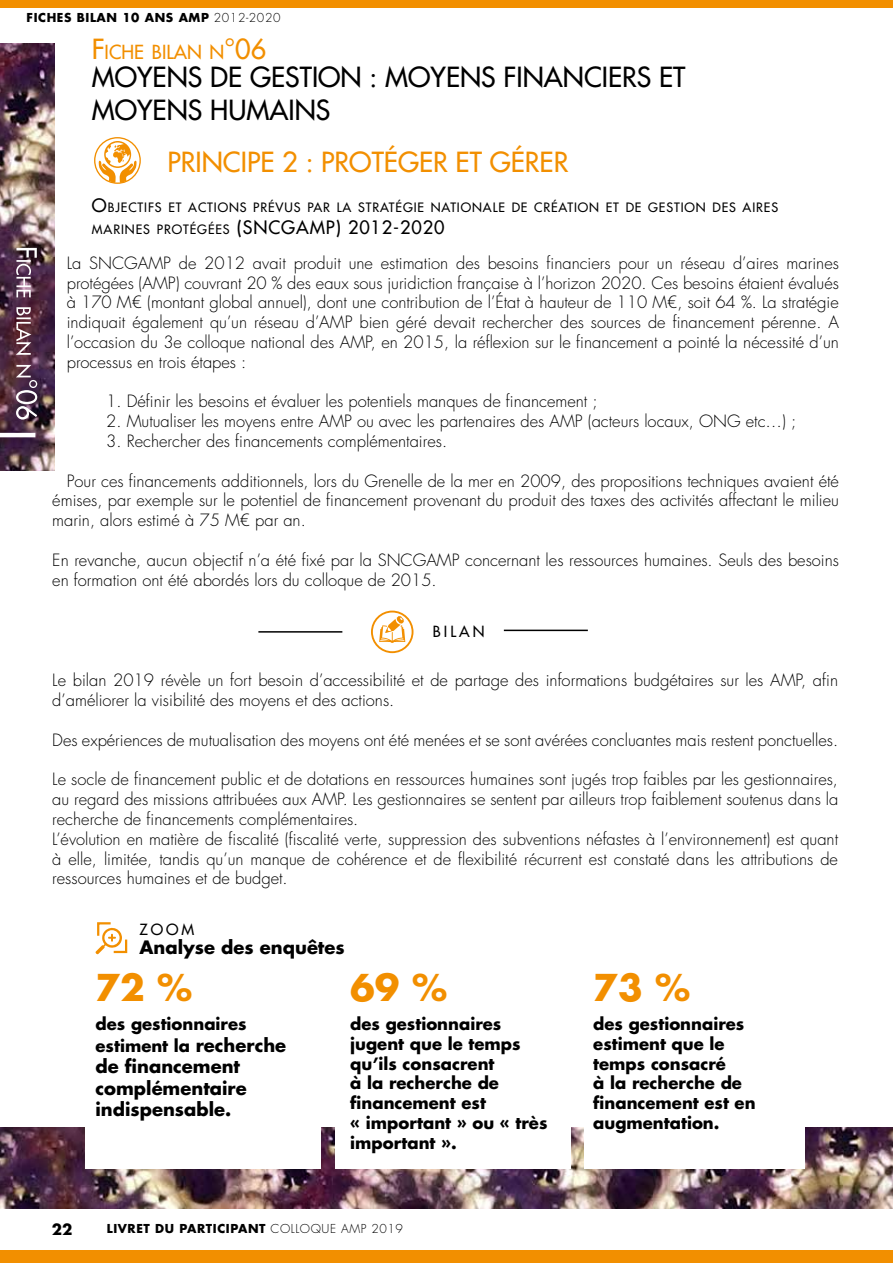
<style>
.page{position:relative;width:893px;height:1263px;background:#fff}
.page>*{position:absolute;margin:0;border:0;box-sizing:border-box;transform-origin:0 0}
.t1{font:700 36px "Futura Std";color:#f28f00}
.t2{font:500 27px/32.4px "Futura Std";color:#000}
.t3{font:500 27px "Futura Std";color:#f28f00}
.t4{font:500 18.9px "Futura Std";color:#f28f00}
.t5{font:700 18px/21.6px "Futura Std";color:#000}
.t6{font:500 18px "Futura Std";letter-spacing:.05em;color:#000}
.t7{font:300 16.5px/19.8px "Futura Std";color:#000}
.t8{font:700 16.5px/19.8px "Futura Std";color:#000}
.t9{font:500 15px "Futura Std";letter-spacing:.2em;color:#000}
.t10{font:700 15px "Futura Std";color:#000}
.t11{font:500 12.6px/21.6px "Futura Std";letter-spacing:.07em;color:#000}
.t12{font:700 12px "Futura Std";letter-spacing:.05em;color:#000}
.s1{font-weight:300}
.s2{font-size:27px}
.s3{font-size:18px}
</style>
<div class="page">
<img style="left:0;top:43px;width:54px;height:428px">
<img style="left:0;top:1127px;width:893px;height:82px">
<hr style="left:0;top:433px;width:35px;height:4px;background:#fff">
<hr style="left:258px;top:631px;width:84px;height:2px;background:#000">
<hr style="left:504px;top:630px;width:84px;height:1px;background:#000">
<svg style="left:371px;top:611px;width:42px;height:42px"></svg>
<div style="left:85px;top:1014px;width:236px;height:155px;background:#fff"></div>
<div style="left:335px;top:1014px;width:236px;height:155px;background:#fff"></div>
<div style="left:584px;top:1014px;width:221px;height:155px;background:#fff"></div>
<svg style="left:95px;top:922px;width:33px;height:32px"></svg>
<svg style="left:16px;top:248px;width:21px;height:172px;background:#795d6e"></svg>
<svg style="left:94px;top:137px;width:47px;height:47px"></svg>
<div style="left:0;top:0;width:893px;height:8px;background:#f28f00"></div>
<div style="left:0;top:1250px;width:893px;height:13px;background:#f28f00"></div>
<p class="t12" style="left:27px;top:10px;width:255px">FICHES BILAN 10 ANS AMP <span class="s1">2012-2020</span></p>
<p class="t4" style="left:92px;top:40px;width:176px"><span class="s2">F</span>ICHE BILAN N<span class="s2">°06</span></p>
<h2 class="t2" style="left:92px;top:61px;width:595px">MOYENS DE GESTION : MOYENS FINANCIERS ET<br>MOYENS HUMAINS</h2>
<h2 class="t3" style="left:167px;top:145px;width:402px">PRINCIPE 2 : PROTÉGER ET GÉRER</h2>
<p class="t11" style="left:92px;top:197px;width:688px"><span class="s3">O</span>BJECTIFS ET ACTIONS PRÉVUS PAR LA STRATÉGIE NATIONALE DE CRÉATION ET DE GESTION DES AIRES<br>MARINES PROTÉGÉES <span class="s3">(SNCGAMP</span></p>
<p class="t6" style="left:336px;top:216px;width:110px">) 2012-2020</p>
<p class="t7" style="left:67px;top:253px;width:774px;text-align:justify">La SNCGAMP de 2012 avait produit une estimation des besoins financiers pour un réseau d’aires marines protégées (AMP) couvrant 20 % des eaux sous juridiction française à l’horizon 2020. Ces besoins étaient évalués à 170 M€ (montant global annuel), dont une contribution de l’État à hauteur de 110 M€, soit 64 %. La stratégie indiquait également qu’un réseau d’AMP bien géré devait rechercher des sources de financement pérenne. A l’occasion du 3e colloque national des AMP, en 2015, la réflexion sur le financement a pointé la nécessité d’un processus en trois étapes :</p>
<p class="t7" style="left:106px;top:392px;width:493px">1. Définir les besoins et évaluer les potentiels manques de financement ;</p>
<p class="t7" style="left:106px;top:412px;width:691px">2. Mutualiser les moyens entre AMP ou avec les partenaires des AMP (acteurs locaux, ONG etc…) ;</p>
<p class="t7" style="left:106px;top:432px;width:342px">3. Rechercher des financements complémentaires.</p>
<p class="t7" style="left:52px;top:471px;width:788px;text-align:justify;text-indent:14px">Pour ces financements additionnels, lors du Grenelle de la mer en 2009, des propositions techniques avaient été émises, par exemple sur le potentiel de financement provenant du produit des taxes des activités affectant le milieu marin, alors estimé à 75 M€ par an.</p>
<p class="t7" style="left:52px;top:550px;width:788px">En revanche, aucun objectif n’a été fixé par la SNCGAMP concernant les ressources humaines. Seuls des besoins en formation ont été abordés lors du colloque de 2015.</p>
<p class="t9" style="left:433px;top:622px;width:53px">BILAN</p>
<p class="t7" style="left:52px;top:671px;width:787px">Le bilan 2019 révèle un fort besoin d’accessibilité et de partage des informations budgétaires sur les AMP, afin d’améliorer la visibilité des moyens et des actions.</p>
<p class="t7" style="left:52px;top:730px;width:787px">Des expériences de mutualisation des moyens ont été menées et se sont avérées concluantes mais restent ponctuelles.</p>
<p class="t7" style="left:52px;top:770px;width:787px">Le socle de financement public et de dotations en ressources humaines sont jugés trop faibles par les gestionnaires, au regard des missions attribuées aux AMP. Les gestionnaires se sentent par ailleurs trop faiblement soutenus dans la recherche de financements complémentaires.<br>L’évolution en matière de fiscalité (fiscalité verte, suppression des subventions néfastes à l’environnement) est quant à elle, limitée, tandis qu’un manque de cohérence et de flexibilité récurrent est constaté dans les attributions de ressources humaines et de budget.</p>
<p class="t9" style="left:139px;top:920px;width:56px">ZOOM</p>
<p class="t5" style="left:139px;top:936px;width:207px">Analyse des enquêtes</p>
<h1 class="t1" style="left:96px;top:963px;width:98px">72 %</h1>
<h1 class="t1" style="left:350px;top:963px;width:98px">69 %</h1>
<h1 class="t1" style="left:593px;top:963px;width:98px">73 %</h1>
<p class="t8" style="left:96px;top:1013px;width:192px;line-height:21.6px">des gestionnaires estiment la <span class="s3">recherche</span></p>
<p class="t5" style="left:96px;top:1055px;width:153px">de financement complémentaire indispensable.</p>
<p class="t8" style="left:350px;top:1014px;width:199px">des gestionnaires jugent que le temps qu’ils consacrent<br>à la recherche de financement est<br>« important » ou « très important ».</p>
<p class="t8" style="left:593px;top:1014px;width:164px">des gestionnaires estiment que le temps consacré<br>à la recherche de financement est en augmentation.</p>
<p class="t10" style="left:52px;top:1219px;width:22px">22</p>
<p class="t12" style="left:107px;top:1220px;width:298px">LIVRET DU PARTICIPANT <span class="s1">COLLOQUE AMP 2019</span></p>
</div>
